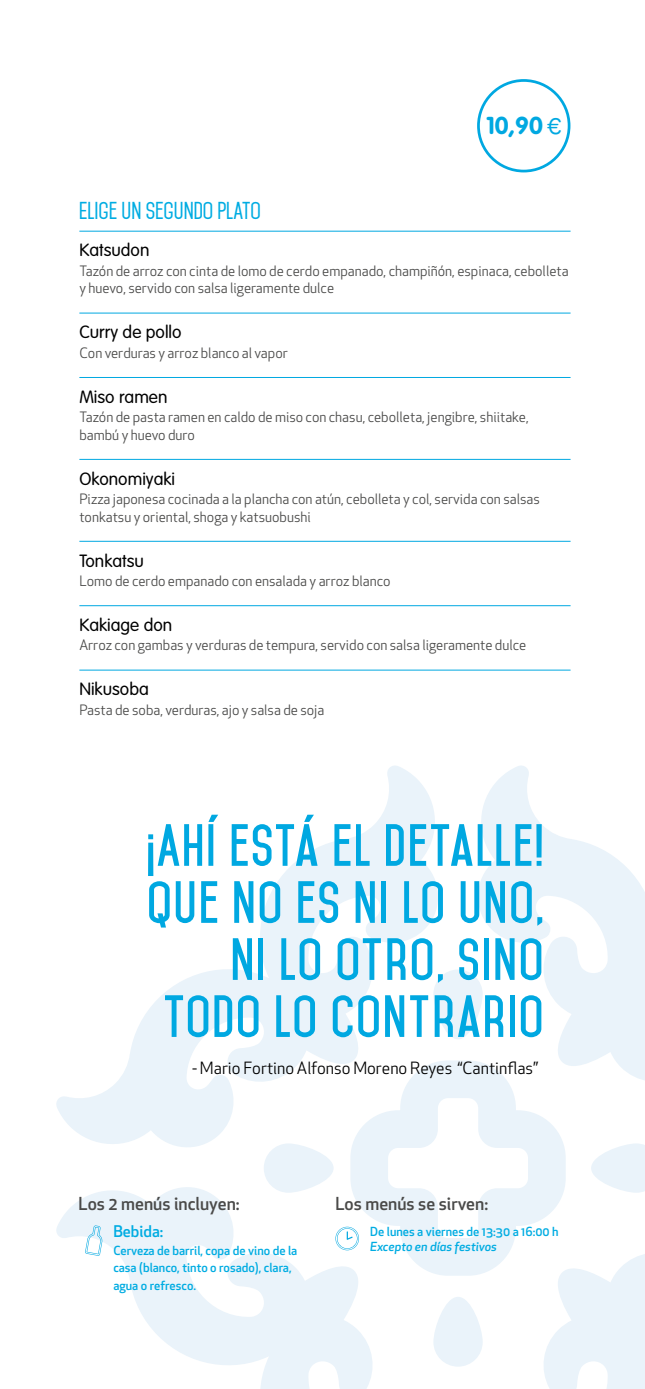
<style>
.page{position:relative;width:645px;height:1389px;background:#fff}
.page>*{position:absolute;margin:0;border:0;box-sizing:border-box;transform-origin:0 0}
.t1{font:700 51.1px/57.1px "Mohave";letter-spacing:.025em;color:#00a8e1;text-align:right}
.t2{font:700 24.15px "VAG Rounded";color:#00a8e1}
.t3{font:600 21px "Mohave";color:#00ace2}
.t4{font:300 17.5px "VAG Rounded";color:#000}
.t5{font:500 17.5px "Apex New";color:#4a4a49}
.t6{font:16.45px "Apex New";color:#000}
.t7{font:500 15.75px "Apex New";color:#00ace2}
.t8{font:14px/17.5px "Apex New";color:#4a4a49}
.t9{font:500 12.25px/17.5px "Apex New";color:#00ace2}
.t10{font:italic 500 12.25px "Apex New";color:#00ace2}
.s1{font-family:"Hira Maru Pro W4";font-weight:400;font-size:20.47px}
</style>
<div class="page">
<svg style="left:56px;top:765px;width:589px;height:624px"></svg>
<hr style="left:79px;top:231px;width:491px;height:1px;background:#00a8e1">
<hr style="left:79px;top:313px;width:491px;height:1px;background:#00a8e1">
<hr style="left:79px;top:377px;width:491px;height:1px;background:#00a8e1">
<hr style="left:79px;top:459px;width:491px;height:1px;background:#00a8e1">
<hr style="left:79px;top:541px;width:491px;height:1px;background:#00a8e1">
<hr style="left:79px;top:605px;width:491px;height:1px;background:#00a8e1">
<hr style="left:79px;top:670px;width:491px;height:1px;background:#00a8e1">
<div style="left:477px;top:79px;width:93px;height:93px;border:3px solid #00a8e1;border-radius:50%"></div>
<svg style="left:85px;top:1225px;width:18px;height:31px"></svg>
<svg style="left:335px;top:1227px;width:24px;height:23px"></svg>
<h2 class="t2" style="left:486px;top:112px;width:77px">10,90 <span class="s1">€</span></h2>
<h3 class="t3" style="left:79px;top:197px;width:183px">ELIGE UN SEGUNDO PLATO</h3>
<p class="t4" style="left:79px;top:240px;width:72px">Katsudon</p>
<p class="t8" style="left:79px;top:262px;width:491px">Tazón de arroz con cinta de lomo de cerdo empanado, champiñón, espinaca, cebolleta y huevo, servido con salsa ligeramente dulce</p>
<p class="t4" style="left:79px;top:322px;width:104px">Curry de pollo</p>
<p class="t8" style="left:79px;top:344px;width:210px">Con verduras y arroz blanco al vapor</p>
<p class="t4" style="left:79px;top:387px;width:90px">Miso ramen</p>
<p class="t8" style="left:79px;top:408px;width:451px">Tazón de pasta ramen en caldo de miso con chasu, cebolleta, jengibre, shiitake, bambú y huevo duro</p>
<p class="t4" style="left:79px;top:468px;width:97px">Okonomiyaki</p>
<p class="t8" style="left:79px;top:490px;width:462px">Pizza japonesa cocinada a la plancha con atún, cebolleta y col, servida con salsas tonkatsu y oriental, shoga y katsuobushi</p>
<p class="t4" style="left:79px;top:550px;width:66px">Tonkatsu</p>
<p class="t8" style="left:79px;top:572px;width:313px">Lomo de cerdo empanado con ensalada y arroz blanco</p>
<p class="t4" style="left:79px;top:615px;width:94px">Kakiage don</p>
<p class="t8" style="left:79px;top:637px;width:448px">Arroz con gambas y verduras de tempura, servido con salsa ligeramente dulce</p>
<p class="t4" style="left:79px;top:679px;width:71px">Nikusoba</p>
<p class="t8" style="left:79px;top:701px;width:247px">Pasta de soba, verduras, ajo y salsa de soja</p>
<h1 class="t1" style="left:146px;top:818px;width:399px">¡AHÍ ESTÁ EL DETALLE!<br>QUE NO ES NI LO UNO,<br>NI LO OTRO, SINO<br>TODO LO CONTRARIO</h1>
<p class="t6" style="left:192px;top:1058px;width:348px">- Mario Fortino Alfonso Moreno Reyes “Cantinflas”</p>
<p class="t5" style="left:79px;top:1192px;width:163px">Los 2 menús incluyen:</p>
<p class="t7" style="left:113px;top:1221px;width:51px">Bebida:</p>
<p class="t9" style="left:113px;top:1241px;width:185px">Cerveza de barril, copa de vino de la casa (blanco, tinto o rosado), clara, agua o refresco.</p>
<p class="t5" style="left:335px;top:1192px;width:154px">Los menús se sirven:</p>
<p class="t9" style="left:370px;top:1222px;width:190px">De lunes a viernes de 13:30 a 16:00 h</p>
<p class="t10" style="left:370px;top:1239px;width:128px">Excepto en días festivos</p>
</div>
